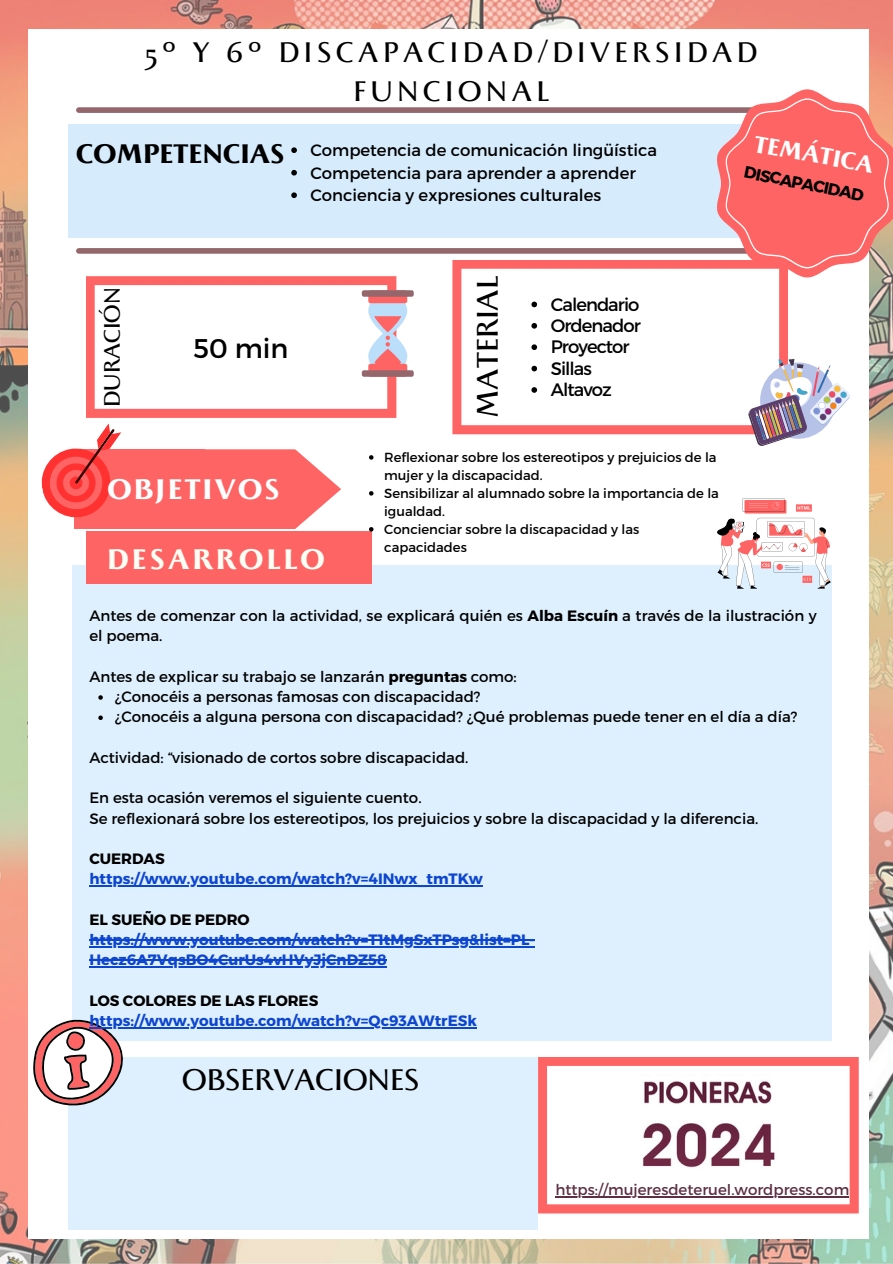
<style>
.page{position:relative;width:893px;height:1264px;background:#fff}
.page>*{position:absolute;margin:0;border:0;box-sizing:border-box;transform-origin:0 0}
.t1{font:30px "Beatrix Antiqua";color:#000}
.t2{font:28.5px/39.3px "Beatrix Antiqua";letter-spacing:.16em;color:#000;text-align:center}
.t3{font:700 28.5px "Beatrix Antiqua";letter-spacing:.11em;color:#fffef5}
.t4{font:700 28.5px "Beatrix Antiqua";letter-spacing:.08em;color:#fff}
.t5{font:700 27px "Beatrix Antiqua";color:#000}
.t6{font:27px "Montserrat";color:#000}
.t7{font:700 23.7px "Beatrix Antiqua";color:#fff}
.t8{font:22.5px "Beatrix Antiqua";color:#000}
.t9{font:18px "Montserrat";letter-spacing:-.055em;color:#000}
.t10{font:16.5px "Montserrat";color:#000}
.t11{font:700 16.5px "Montserrat";color:#000}
.t12{font:15px/20.2px "Montserrat";color:#000}
.t13{font:700 15px/20.2px "Montserrat";color:#0c45cf}
.t14{font:700 15px "Montserrat";color:#000}
.t15{font:15px "Montserrat";color:#5d2f43}
.t16{font:13.2px/18px "Montserrat";color:#000}
.s1{font-weight:700}
</style>
<div class="page">
<img style="left:0;top:0;width:892px;height:1263px">
<div style="left:29px;top:30px;width:839px;height:1209px;background:#fff"></div>
<svg style="left:452px;top:260px;width:336px;height:174px"></svg>
<div style="left:73px;top:565px;width:759px;height:475px;background:#deeffd"></div>
<div style="left:79px;top:107px;width:749px;height:6px;background:#93676b"></div>
<div style="left:79px;top:248px;width:747px;height:6px;background:#93676b"></div>
<div style="left:69px;top:124px;width:684px;height:113px;background:#d6ebfc"></div>
<svg style="left:714px;top:89px;width:178px;height:188px"></svg>
<div style="left:69px;top:1056px;width:469px;height:173px;background:#deeffd"></div>
<svg style="left:538px;top:1057px;width:320px;height:156px"></svg>
<div style="left:362px;top:370px;width:51px;height:7px;background:#93676b;border-radius:2px"></div>
<div style="left:362px;top:290px;width:51px;height:7px;background:#93676b;border-radius:2px"></div>
<svg style="left:747px;top:359px;width:103px;height:87px"></svg>
<svg style="left:33px;top:1018px;width:94px;height:87px"></svg>
<svg style="left:717px;top:498px;width:113px;height:90px"></svg>
<div style="left:86px;top:531px;width:286px;height:52px;background:#ff6464"></div>
<svg style="left:41px;top:276px;width:366px;height:255px"></svg>
<svg style="left:531px;top:301px;width:6px;height:6px"></svg>
<svg style="left:531px;top:323px;width:6px;height:5px"></svg>
<svg style="left:531px;top:344px;width:6px;height:6px"></svg>
<svg style="left:531px;top:366px;width:6px;height:5px"></svg>
<svg style="left:531px;top:387px;width:6px;height:6px"></svg>
<svg style="left:291px;top:147px;width:6px;height:6px"></svg>
<svg style="left:291px;top:170px;width:6px;height:5px"></svg>
<svg style="left:291px;top:192px;width:6px;height:6px"></svg>
<hr style="left:555px;top:1196px;width:294px;height:1px;background:#5d2f43">
<img style="left:636px;top:1074px;width:145px;height:109px">
<svg style="left:98px;top:695px;width:5px;height:4px"></svg>
<svg style="left:98px;top:715px;width:5px;height:5px"></svg>
<hr style="left:89px;top:885px;width:394px;height:1px;background:#0c45cf">
<hr style="left:89px;top:946px;width:446px;height:1px;background:#0c45cf">
<hr style="left:89px;top:939px;width:446px;height:1px;background:#0c45cf">
<hr style="left:89px;top:966px;width:298px;height:1px;background:#0c45cf">
<hr style="left:89px;top:959px;width:298px;height:1px;background:#0c45cf">
<hr style="left:89px;top:1027px;width:388px;height:1px;background:#0c45cf">
<p class="t2" style="left:145px;top:32px;width:613px">5º Y 6º DISCAPACIDAD/DIVERSIDAD<br>FUNCIONAL</p>
<p class="t5" style="left:76px;top:137px;width:210px">COMPETENCIAS</p>
<p class="t10" style="left:310px;top:140px;width:348px">Competencia de comunicación lingüística</p>
<p class="t10" style="left:310px;top:162px;width:327px">Competencia para aprender a aprender</p>
<p class="t10" style="left:310px;top:185px;width:292px">Conciencia y expresiones culturales</p>
<p class="t7" style="left:757px;top:129px;width:122px;rotate:10deg">TEMÁTICA</p>
<p class="t11" style="left:746px;top:161px;width:123px;rotate:11deg">DISCAPACIDAD</p>
<p class="t8" style="left:98px;top:407px;width:121px;rotate:-90deg">DURACIÓN</p>
<p class="t6" style="left:193px;top:331px;width:96px">50 min</p>
<p class="t4" style="left:107px;top:471px;width:174px">OBJETIVOS</p>
<p class="t3" style="left:107px;top:541px;width:219px">DESARROLLO</p>
<p class="t1" style="left:469px;top:418px;width:143px;rotate:-90deg">MATERIAL</p>
<p class="t9" style="left:550px;top:292px;width:90px">Calendario</p>
<p class="t9" style="left:550px;top:314px;width:92px">Ordenador</p>
<p class="t9" style="left:550px;top:335px;width:80px">Proyector</p>
<p class="t9" style="left:550px;top:356px;width:43px">Sillas</p>
<p class="t9" style="left:550px;top:378px;width:63px">Altavoz</p>
<p class="t16" style="left:384px;top:448px;width:334px">Reflexionar sobre los estereotipos y prejuicios de la mujer y la discapacidad.</p>
<p class="t16" style="left:384px;top:484px;width:336px">Sensibilizar al alumnado sobre la importancia de la igualdad.</p>
<p class="t16" style="left:384px;top:520px;width:257px">Concienciar sobre la discapacidad y las capacidades</p>
<p class="t12" style="left:89px;top:604px;width:728px">Antes de comenzar con la actividad, se explicará quién es <span class="s1">Alba Escuín</span> a través de la ilustración y el poema.</p>
<p class="t12" style="left:89px;top:665px;width:429px">Antes de explicar su trabajo se lanzarán <span class="s1">preguntas</span> como:</p>
<p class="t12" style="left:115px;top:685px;width:367px">¿Conocéis a personas famosas con discapacidad?</p>
<p class="t12" style="left:115px;top:706px;width:684px">¿Conocéis a alguna persona con discapacidad? ¿Qué problemas puede tener en el día a día?</p>
<p class="t12" style="left:89px;top:746px;width:380px">Actividad: “visionado de cortos sobre discapacidad.</p>
<p class="t12" style="left:89px;top:787px;width:334px">En esta ocasión veremos el siguiente cuento.</p>
<p class="t12" style="left:89px;top:807px;width:670px">Se reflexionará sobre los estereotipos, los prejuicios y sobre la discapacidad y la diferencia.</p>
<p class="t14" style="left:89px;top:849px;width:77px">CUERDAS</p>
<p class="t13" style="left:89px;top:868px;width:395px">https://www.youtube.com/watch?v=4INwx_tmTKw</p>
<p class="t14" style="left:89px;top:909px;width:162px">EL SUEÑO DE PEDRO</p>
<p class="t13" style="left:89px;top:928px;width:447px">https://www.youtube.com/watch?v=T1tMgSxTPsg&amp;list=PL-<br>Hecz6A7VqsBO4CurUs4vHVyJjCnDZ58</p>
<p class="t14" style="left:89px;top:990px;width:230px">LOS COLORES DE LAS FLORES</p>
<p class="t13" style="left:89px;top:1009px;width:389px">https://www.youtube.com/watch?v=Qc93AWtrESk</p>
<p class="t1" style="left:182px;top:1060px;width:239px">OBSERVACIONES</p>
<p class="t15" style="left:555px;top:1180px;width:295px">https://mujeresdeteruel.wordpress.com</p>
</div>
